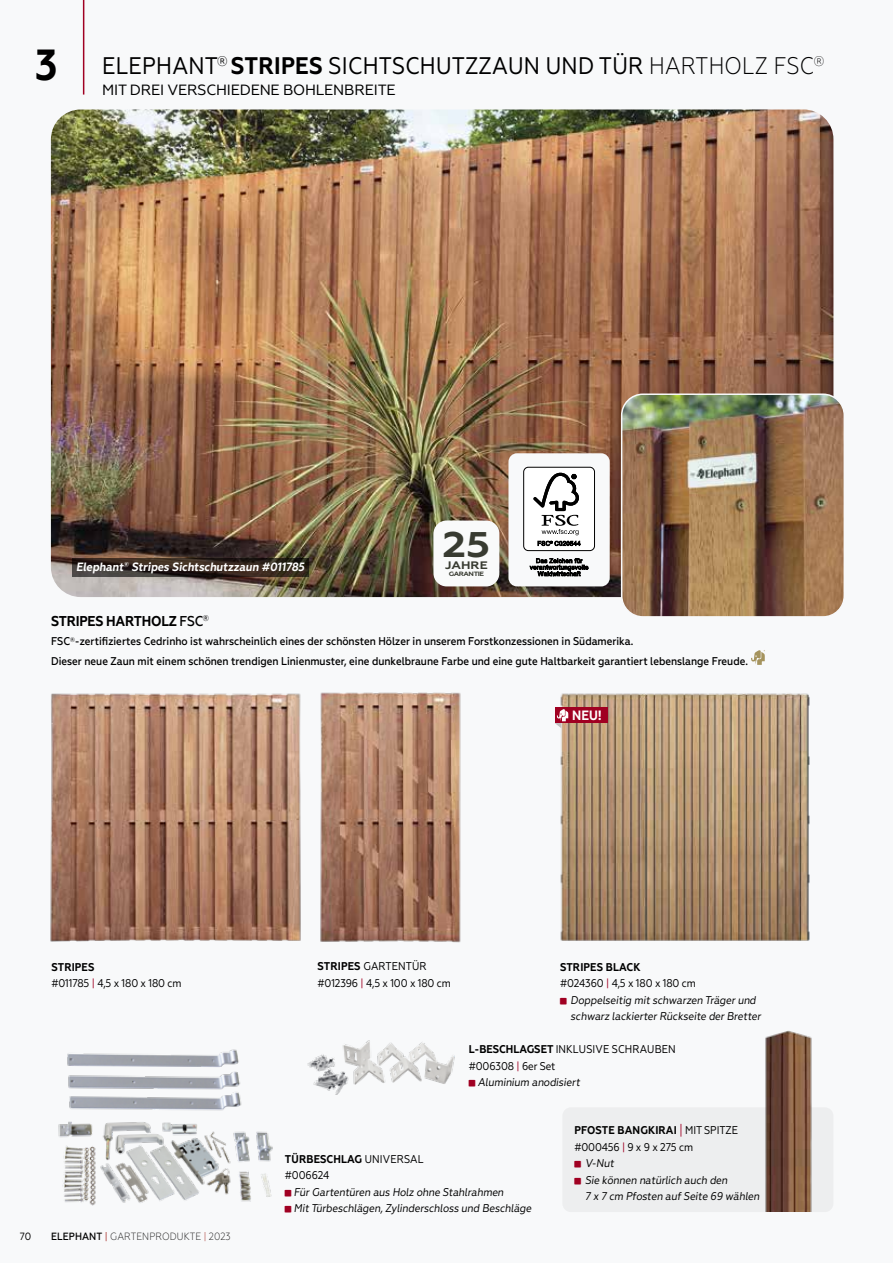
<style>
.page{position:relative;width:893px;height:1263px;background:#f8f9fa}
.page>*{position:absolute;margin:0;border:0;box-sizing:border-box;transform-origin:0 0}
.t1{font:700 35.7px "Geometria";color:#383b31;scale:1.15 1}
.t2{font:condensed 24px "Geometria";letter-spacing:.01em;color:#000}
.t3{font:condensed 14.85px "Geometria";letter-spacing:-.01em;color:#000;scale:1.11 1}
.t4{font:700 condensed 14.25px "Geometria";letter-spacing:-.015em;color:#000}
.t5{font:700 condensed 13.5px "Geometria";color:#fff}
.t6{font:700 condensed 12px "Geometria";color:#fff}
.t7{font:condensed 11.25px/16.5px "Geometria";letter-spacing:-.01em;color:#000}
.t8{font:500 condensed 11.25px/19.5px "Geometria";color:#000}
.t9{font:700 condensed 11.25px "Geometria";letter-spacing:.01em;color:#000}
.t10{font:condensed 11.25px "Geometria";letter-spacing:.01em;color:#000}
.t11{font:700 10.8px "Geometria";color:#383b31;scale:1.15 1}
.t12{font:300 condensed 10.5px "Geometria";letter-spacing:.01em;color:#292929}
.t13{font:condensed 10.5px "Geometria";color:#000}
.t14{font:700 6.15px "Geometria";letter-spacing:-.06em;color:#383b31;scale:1.15 1}
.s1{font-weight:700;font-size:43.5px}
.s2{font-weight:700}
.s3{font-weight:300}
.s4{font-weight:500}
.s5{color:#a00022}
.s6{font-weight:500;color:#000}
.s7{font-weight:400;color:#a7312b}
.s8{color:#a7312b}
.s9{font-weight:400;font-size:14.7px;color:#a00022}
.s10{font-weight:400}
</style>
<div class="page">
<div style="left:562px;top:1107px;width:271px;height:105px;background:#edeeef;border-radius:9px"></div>
<img style="left:51px;top:109px;width:782px;height:488px">
<img style="left:50px;top:693px;width:251px;height:249px">
<img style="left:560px;top:693px;width:250px;height:248px">
<img style="left:320px;top:692px;width:141px;height:251px">
<img style="left:307px;top:1040px;width:148px;height:55px">
<img style="left:765px;top:1030px;width:47px;height:182px">
<svg style="left:751px;top:650px;width:14px;height:15px"></svg>
<svg style="left:433px;top:520px;width:66px;height:66px"></svg>
<div style="left:508px;top:453px;width:102px;height:133px;background:#f8f9fa;border-radius:9px"></div>
<div style="left:523px;top:466px;width:72px;height:85px;background:#fff;border-radius:4px"></div>
<div style="left:523px;top:467px;width:72px;height:84px;border:1px solid #000;border-radius:5px"></div>
<svg style="left:533px;top:473px;width:46px;height:62px"></svg>
<svg style="left:538px;top:541px;width:42px;height:5px"></svg>
<svg style="left:530px;top:558px;width:58px;height:19px"></svg>
<img style="left:58px;top:1049px;width:215px;height:157px">
<hr style="left:83px;top:0;width:1px;height:95px;background:#a00022">
<img style="left:622px;top:394px;width:220px;height:221px">
<div style="left:621px;top:393px;width:224px;height:225px;border:2px solid #f8f9fa;border-radius:21px"></div>
<svg style="left:73px;top:559px;width:236px;height:18px;background:#342821"></svg>
<div style="left:555px;top:707px;width:53px;height:16px;background:#a00022"></div>
<svg style="left:555px;top:709px;width:13px;height:19px"></svg>
<h2 class="t2" style="left:35px;top:52px;width:791px"><span class="s1">3</span> ELEPHANT<sup>®</sup> <span class="s2">STRIPES</span> SICHTSCHUTZZAUN UND TÜR <span class="s3">HARTHOLZ FSC</span><sup>®</sup></h2>
<h3 class="t3" style="left:102px;top:81px;width:266px">MIT DREI VERSCHIEDENE BOHLENBREITE</h3>
<p class="t6" style="left:76px;top:560px;width:232px">Elephant<sup>®</sup> Stripes Sichtschutzzaun #011785</p>
<h1 class="t1" style="left:443px;top:524px;width:43px">25</h1>
<p class="t11" style="left:445px;top:558px;width:38px">JAHRE</p>
<p class="t14" style="left:449px;top:570px;width:32px">GARANTIE</p>
<p class="t4" style="left:51px;top:612px;width:159px">STRIPES HARTHOLZ <span class="s4">FSC</span><sup>®</sup></p>
<p class="t8" style="left:51px;top:632px;width:698px">FSC<sup>®</sup>-zertifiziertes Cedrinho ist wahrscheinlich eines der schönsten Hölzer in unserem Forstkonzessionen in Südamerika.<br>Dieser neue Zaun mit einem schönen trendigen Linienmuster, eine dunkelbraune Farbe und eine gute Haltbarkeit garantiert lebenslange Freude.</p>
<p class="t5" style="left:572px;top:707px;width:31px">NEU!</p>
<p class="t7" style="left:317px;top:958px;width:135px"><span class="s2">STRIPES</span> GARTENTÜR #012396 <span class="s5">|</span> 4,5 x 100 x 180 cm</p>
<p class="t7" style="left:51px;top:958px;width:132px"><span class="s2">STRIPES<br></span>#011785 <span class="s5">|</span> 4,5 x 180 x 180 cm</p>
<p class="t9" style="left:560px;top:960px;width:82px">STRIPES BLACK</p>
<p class="t7" style="left:560px;top:975px;width:137px">#024360 <span class="s5">|</span> 4,5 x 180 x 180 cm</p>
<p class="t7" style="left:571px;top:991px;width:189px">Doppelseitig mit schwarzen Träger und</p>
<p class="t7" style="left:571px;top:1008px;width:194px">schwarz lackierter Rückseite der Bretter</p>
<p class="t10" style="left:469px;top:1043px;width:209px"><span class="s2">L-BESCHLAGSET</span> INKLUSIVE SCHRAUBEN</p>
<p class="t7" style="left:469px;top:1058px;width:88px">#006308 <span class="s5">|</span> 6er Set</p>
<p class="t7" style="left:478px;top:1074px;width:106px">Aluminium anodisiert</p>
<p class="t13" style="left:20px;top:1230px;width:13px">70</p>
<p class="t12" style="left:51px;top:1230px;width:181px"><span class="s6">ELEPHANT</span> <span class="s7">|</span> GARTENPRODUKTE <span class="s8">|</span> 2023</p>
<p class="t7" style="left:285px;top:1151px;width:140px"><span class="s2">TÜRBESCHLAG</span> UNIVERSAL #006624</p>
<p class="t7" style="left:294px;top:1184px;width:241px">Für Gartentüren aus Holz ohne Stahlrahmen<br>Mit Türbeschlägen, Zylinderschloss und Beschläge</p>
<p class="t9" style="left:574px;top:1124px;width:165px">PFOSTE BANGKIRAI <span class="s9">|</span> <span class="s10">MIT SPITZE</span></p>
<p class="t7" style="left:574px;top:1139px;width:120px">#000456 <span class="s5">|</span> 9 x 9 x 275 cm</p>
<p class="t7" style="left:585px;top:1155px;width:32px">V-Nut</p>
<p class="t7" style="left:585px;top:1172px;width:146px">Sie können natürlich auch den</p>
<p class="t7" style="left:585px;top:1188px;width:178px">7 x 7 cm Pfosten auf Seite 69 wählen</p>
</div>
